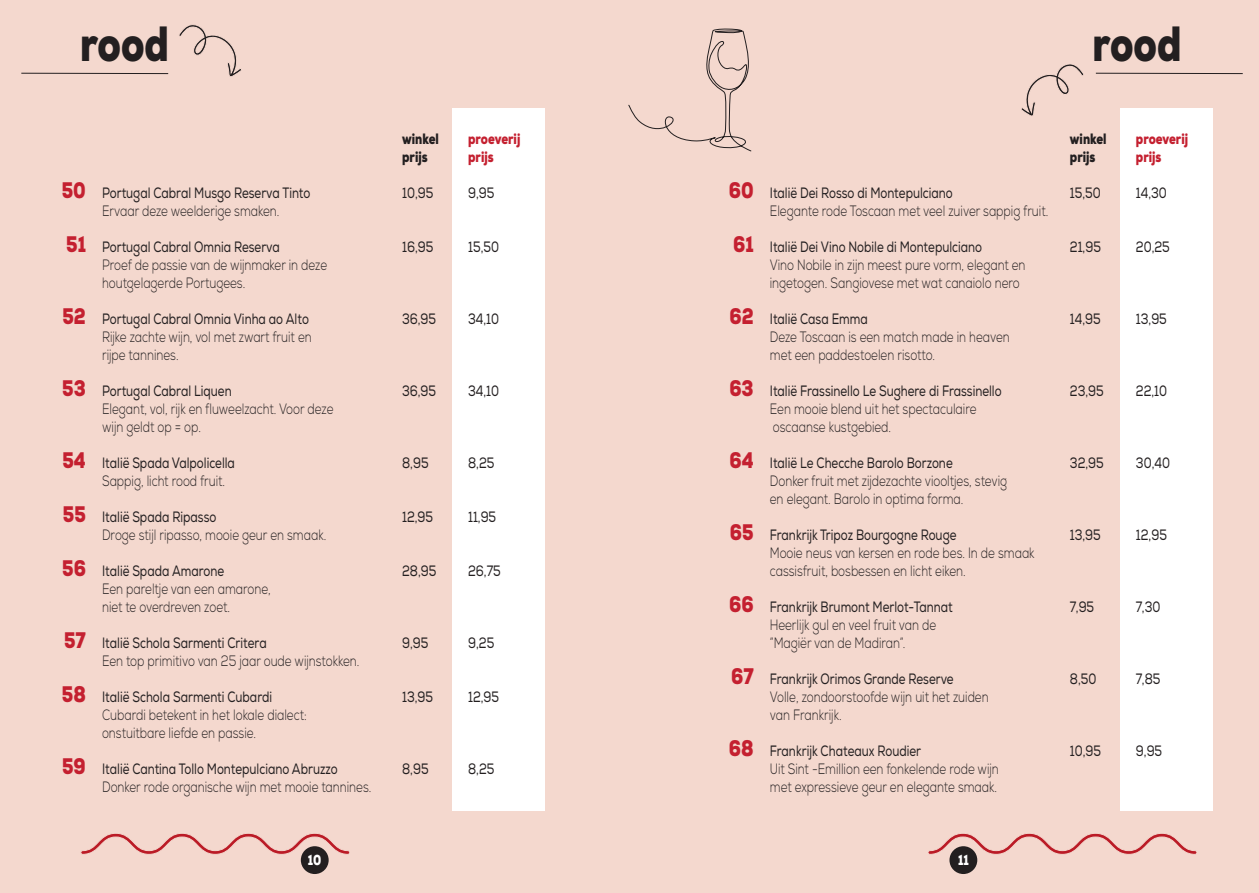
<style>
.page{position:relative;width:1259px;height:893px;background:#f4d8ce}
.page>*{position:absolute;margin:0;border:0;box-sizing:border-box;transform-origin:0 0}
.t1{font:900 49.35px "Nexa";color:#231f20;scale:.77 1}
.t2{font:900 22.5px "Nexa";color:#c42030;scale:.77 1}
.Body{font:300 15px/18px "Nexa";color:#231f20;scale:.77 1}
.Wijn_naam{font:15px "Nexa";color:#231f20;scale:.77 1}
.Body-2{font:900 15px "Nexa";color:#c42030;scale:.77 1}
.Body-3{font:900 15px "Nexa";color:#231f20;scale:.77 1}
.t3{font:900 14.7px "Nexa";color:#fff;scale:.77 1}
</style>
<div class="page">
<div style="left:452px;top:108px;width:92px;height:702px;background:#fff"></div>
<div style="left:1120px;top:108px;width:92px;height:702px;background:#fff"></div>
<hr style="left:1096px;top:73px;width:146px;height:1px;background:#231f20">
<hr style="left:21px;top:73px;width:147px;height:1px;background:#231f20">
<svg style="left:928px;top:833px;width:269px;height:22px"></svg>
<svg style="left:80px;top:833px;width:270px;height:22px"></svg>
<div style="left:301px;top:846px;width:28px;height:28px;background:#231f20;border-radius:50%"></div>
<div style="left:949px;top:846px;width:28px;height:28px;background:#231f20;border-radius:50%"></div>
<svg style="left:179px;top:24px;width:62px;height:53px"></svg>
<svg style="left:1021px;top:64px;width:63px;height:52px"></svg>
<svg style="left:628px;top:29px;width:124px;height:123px"></svg>
<p class="t1" style="left:80px;top:12px;width:117px">rood</p>
<p class="t1" style="left:1092px;top:12px;width:117px">rood</p>
<p class="t2" style="left:62px;top:176px;width:33px">50</p>
<p class="t2" style="left:66px;top:230px;width:27px">51</p>
<p class="t2" style="left:62px;top:302px;width:32px">52</p>
<p class="t2" style="left:62px;top:374px;width:32px">53</p>
<p class="t2" style="left:62px;top:446px;width:32px">54</p>
<p class="t2" style="left:63px;top:500px;width:31px">55</p>
<p class="t2" style="left:62px;top:554px;width:32px">56</p>
<p class="t2" style="left:64px;top:626px;width:30px">57</p>
<p class="t2" style="left:62px;top:680px;width:33px">58</p>
<p class="t2" style="left:62px;top:752px;width:32px">59</p>
<p class="Body-3" style="left:402px;top:129px;width:49px">winkel</p>
<p class="Body-2" style="left:468px;top:129px;width:69px">proeverij</p>
<p class="Body-3" style="left:402px;top:147px;width:35px">prijs</p>
<p class="Body-2" style="left:468px;top:147px;width:35px">prijs</p>
<p class="Wijn_naam" style="left:102px;top:184px;width:272px">Portugal Cabral Musgo Reserva Tinto</p>
<p class="Wijn_naam" style="left:402px;top:184px;width:42px">10,95</p>
<p class="Wijn_naam" style="left:468px;top:184px;width:36px">9,95</p>
<p class="Body" style="left:102px;top:202px;width:232px">Ervaar deze weelderige smaken.</p>
<p class="Wijn_naam" style="left:102px;top:238px;width:232px">Portugal Cabral Omnia Reserva</p>
<p class="Wijn_naam" style="left:402px;top:238px;width:42px">16,95</p>
<p class="Wijn_naam" style="left:468px;top:238px;width:41px">15,50</p>
<p class="Body" style="left:102px;top:256px;width:294px">Proef de passie van de wijnmaker in deze</p>
<p class="Body" style="left:102px;top:274px;width:188px">houtgelagerde Portugees.</p>
<p class="Wijn_naam" style="left:102px;top:310px;width:270px">Portugal Cabral Omnia Vinha ao Alto</p>
<p class="Wijn_naam" style="left:402px;top:310px;width:46px">36,95</p>
<p class="Wijn_naam" style="left:468px;top:310px;width:42px">34,10</p>
<p class="Body" style="left:102px;top:328px;width:274px">Rijke zachte wijn, vol met zwart fruit en</p>
<p class="Body" style="left:102px;top:346px;width:101px">rijpe tannines.</p>
<p class="Wijn_naam" style="left:102px;top:382px;width:170px">Portugal Cabral Liquen</p>
<p class="Wijn_naam" style="left:402px;top:382px;width:46px">36,95</p>
<p class="Wijn_naam" style="left:468px;top:382px;width:42px">34,10</p>
<p class="Body" style="left:102px;top:400px;width:302px">Elegant, vol, rijk en fluweelzacht. Voor deze</p>
<p class="Body" style="left:102px;top:418px;width:130px">wijn geldt op = op.</p>
<p class="Wijn_naam" style="left:102px;top:454px;width:174px">Italië Spada Valpolicella</p>
<p class="Wijn_naam" style="left:402px;top:454px;width:36px">8,95</p>
<p class="Wijn_naam" style="left:468px;top:454px;width:36px">8,25</p>
<p class="Body" style="left:102px;top:472px;width:161px">Sappig, licht rood fruit.</p>
<p class="Wijn_naam" style="left:102px;top:508px;width:150px">Italië Spada Ripasso</p>
<p class="Wijn_naam" style="left:402px;top:508px;width:42px">12,95</p>
<p class="Wijn_naam" style="left:468px;top:508px;width:38px">11,95</p>
<p class="Body" style="left:102px;top:526px;width:293px">Droge stijl ripasso, mooie geur en smaak.</p>
<p class="Wijn_naam" style="left:102px;top:562px;width:160px">Italië Spada Amarone</p>
<p class="Wijn_naam" style="left:402px;top:562px;width:46px">28,95</p>
<p class="Wijn_naam" style="left:468px;top:562px;width:44px">26,75</p>
<p class="Body" style="left:102px;top:580px;width:221px">Een pareltje van een amarone,</p>
<p class="Body" style="left:102px;top:598px;width:168px">niet te overdreven zoet.</p>
<p class="Wijn_naam" style="left:102px;top:634px;width:215px">Italië Schola Sarmenti Critera</p>
<p class="Wijn_naam" style="left:402px;top:634px;width:36px">9,95</p>
<p class="Wijn_naam" style="left:468px;top:634px;width:35px">9,25</p>
<p class="Body" style="left:102px;top:652px;width:336px">Een top primitivo van 25 jaar oude wijnstokken.</p>
<p class="Wijn_naam" style="left:102px;top:688px;width:222px">Italië Schola Sarmenti Cubardi</p>
<p class="Wijn_naam" style="left:402px;top:688px;width:42px">13,95</p>
<p class="Wijn_naam" style="left:468px;top:688px;width:42px">12,95</p>
<p class="Body" style="left:102px;top:706px;width:267px">Cubardi betekent in het lokale dialect:</p>
<p class="Body" style="left:102px;top:724px;width:202px">onstuitbare liefde en passie.</p>
<p class="Wijn_naam" style="left:102px;top:760px;width:307px">Italië Cantina Tollo Montepulciano Abruzzo</p>
<p class="Wijn_naam" style="left:402px;top:760px;width:36px">8,95</p>
<p class="Wijn_naam" style="left:468px;top:760px;width:36px">8,25</p>
<p class="Body" style="left:102px;top:778px;width:351px">Donker rode organische wijn met mooie tannines.</p>
<p class="t2" style="left:729px;top:176px;width:34px">60</p>
<p class="t2" style="left:733px;top:230px;width:28px">61</p>
<p class="t2" style="left:729px;top:302px;width:33px">62</p>
<p class="t2" style="left:729px;top:374px;width:33px">63</p>
<p class="t2" style="left:729px;top:446px;width:33px">64</p>
<p class="t2" style="left:730px;top:518px;width:32px">65</p>
<p class="t2" style="left:729px;top:590px;width:33px">66</p>
<p class="t2" style="left:731px;top:662px;width:31px">67</p>
<p class="t2" style="left:729px;top:734px;width:34px">68</p>
<p class="Body-3" style="left:1070px;top:129px;width:49px">winkel</p>
<p class="Body-2" style="left:1136px;top:129px;width:69px">proeverij</p>
<p class="Body-3" style="left:1070px;top:147px;width:35px">prijs</p>
<p class="Body-2" style="left:1136px;top:147px;width:35px">prijs</p>
<p class="Wijn_naam" style="left:770px;top:184px;width:239px">Italië Dei Rosso di Montepulciano</p>
<p class="Wijn_naam" style="left:1070px;top:184px;width:41px">15,50</p>
<p class="Wijn_naam" style="left:1136px;top:184px;width:42px">14,30</p>
<p class="Body" style="left:770px;top:202px;width:363px">Elegante rode Toscaan met veel zuiver sappig fruit.</p>
<p class="Wijn_naam" style="left:770px;top:238px;width:277px">Italië Dei Vino Nobile di Montepulciano</p>
<p class="Wijn_naam" style="left:1070px;top:238px;width:42px">21,95</p>
<p class="Wijn_naam" style="left:1136px;top:238px;width:45px">20,25</p>
<p class="Body" style="left:770px;top:256px;width:334px">Vino Nobile in zijn meest pure vorm, elegant en ingetogen. Sangiovese met wat canaiolo nero</p>
<p class="Wijn_naam" style="left:770px;top:310px;width:129px">Italië Casa Emma</p>
<p class="Wijn_naam" style="left:1070px;top:310px;width:42px">14,95</p>
<p class="Wijn_naam" style="left:1136px;top:310px;width:42px">13,95</p>
<p class="Body" style="left:770px;top:328px;width:313px">Deze Toscaan is een match made in heaven met een paddestoelen risotto.</p>
<p class="Wijn_naam" style="left:770px;top:382px;width:303px">Italië Frassinello Le Sughere di Frassinello</p>
<p class="Wijn_naam" style="left:1070px;top:382px;width:45px">23,95</p>
<p class="Wijn_naam" style="left:1136px;top:382px;width:42px">22,10</p>
<p class="Body" style="left:770px;top:400px;width:270px">Een mooie blend uit het spectaculaire oscaanse kustgebied.</p>
<p class="Wijn_naam" style="left:770px;top:454px;width:239px">Italië Le Checche Barolo Borzone</p>
<p class="Wijn_naam" style="left:1070px;top:454px;width:45px">32,95</p>
<p class="Wijn_naam" style="left:1136px;top:454px;width:46px">30,40</p>
<p class="Body" style="left:770px;top:472px;width:310px">Donker fruit met zijdezachte viooltjes, stevig en elegant. Barolo in optima forma.</p>
<p class="Wijn_naam" style="left:770px;top:526px;width:244px">Frankrijk Tripoz Bourgogne Rouge</p>
<p class="Wijn_naam" style="left:1070px;top:526px;width:42px">13,95</p>
<p class="Wijn_naam" style="left:1136px;top:526px;width:42px">12,95</p>
<p class="Body" style="left:770px;top:544px;width:345px">Mooie neus van kersen en rode bes. In de smaak cassisfruit, bosbessen en licht eiken.</p>
<p class="Wijn_naam" style="left:770px;top:598px;width:239px">Frankrijk Brumont Merlot-Tannat</p>
<p class="Wijn_naam" style="left:1070px;top:598px;width:33px">7,95</p>
<p class="Wijn_naam" style="left:1136px;top:598px;width:33px">7,30</p>
<p class="Body" style="left:770px;top:616px;width:217px">Heerlijk gul en veel fruit van de ”Magiër van de Madiran”.</p>
<p class="Wijn_naam" style="left:770px;top:670px;width:240px">Frankrijk Orimos Grande Reserve</p>
<p class="Wijn_naam" style="left:1070px;top:670px;width:36px">8,50</p>
<p class="Wijn_naam" style="left:1136px;top:670px;width:33px">7,85</p>
<p class="Body" style="left:770px;top:688px;width:286px">Volle, zondoorstoofde wijn uit het zuiden van Frankrijk.</p>
<p class="Wijn_naam" style="left:770px;top:742px;width:198px">Frankrijk Chateaux Roudier</p>
<p class="Wijn_naam" style="left:1070px;top:742px;width:42px">10,95</p>
<p class="Wijn_naam" style="left:1136px;top:742px;width:36px">9,95</p>
<p class="Body" style="left:770px;top:760px;width:299px">Uit Sint -Emillion een fonkelende rode wijn met expressieve geur en elegante smaak.</p>
<p class="t3" style="left:308px;top:850px;width:19px">10</p>
<p class="t3" style="left:958px;top:850px;width:15px">11</p>
</div>
